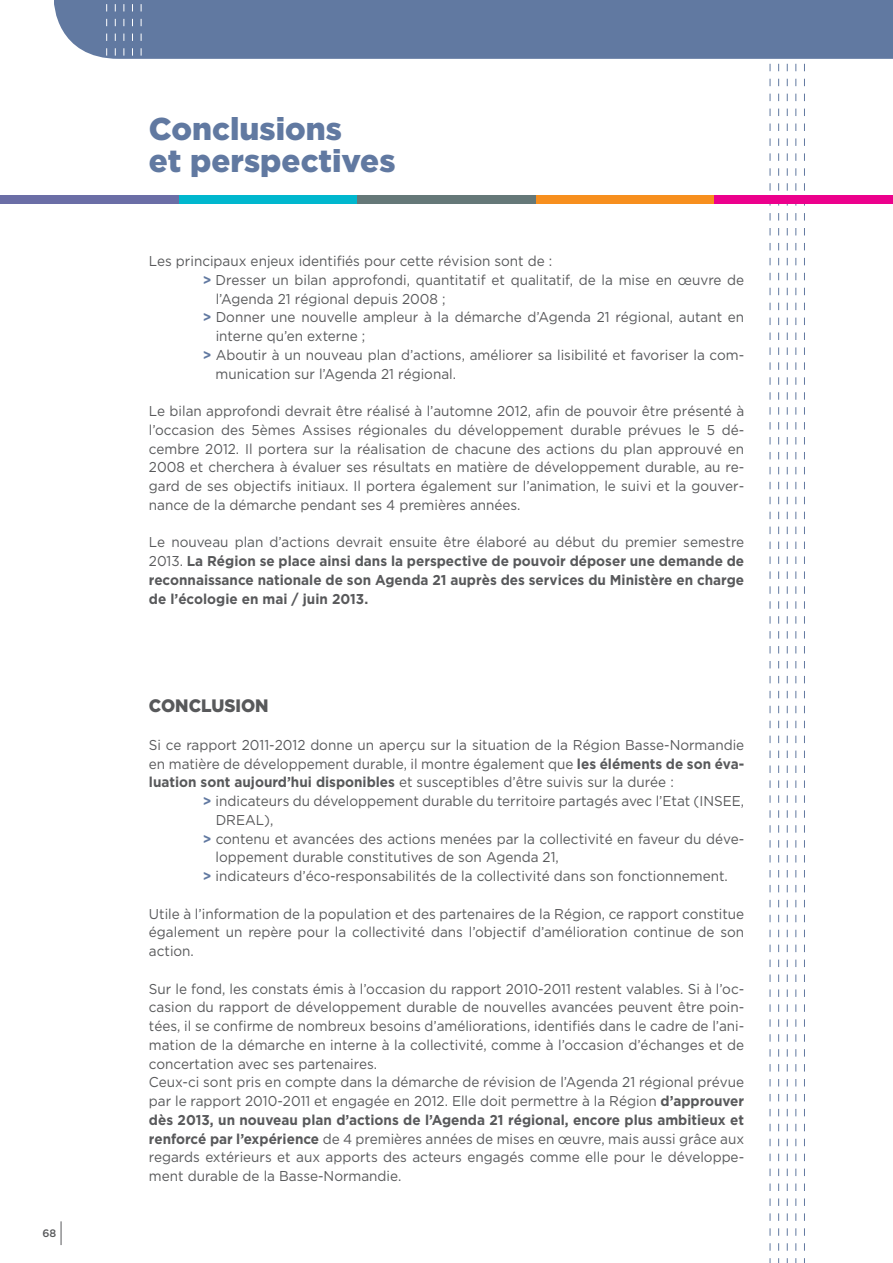
<style>
.page{position:relative;width:893px;height:1263px;background:#fff}
.page>*{position:absolute;margin:0;border:0;box-sizing:border-box;transform-origin:0 0}
.t1{font:900 31.5px/31.5px "Gotham";color:#6179a1}
.t2{font:900 18px "Gotham";color:#58595b;scale:.95 1}
.t3{font:14.25px/18.8px "Gotham";color:#58595b;text-align:justify;scale:.95 1}
.t4{font:700 14.25px/18.8px "Gotham";color:#58595b;text-align:justify;scale:.95 1}
.t5{font:500 10.8px "Gotham";color:#58595b}
.s1{font-weight:700;color:#6179a1}
.s2{font-weight:400}
.s3{font-weight:700}
</style>
<div class="page">
<svg style="left:61px;top:1221px;width:1px;height:24px"></svg>
<svg style="left:804px;top:64px;width:1px;height:1199px"></svg>
<svg style="left:795px;top:64px;width:1px;height:1199px"></svg>
<svg style="left:787px;top:64px;width:1px;height:1199px"></svg>
<svg style="left:778px;top:64px;width:1px;height:1199px"></svg>
<svg style="left:770px;top:64px;width:1px;height:1199px"></svg>
<div style="left:179px;top:196px;width:178px;height:8px;background:#00b7ce"></div>
<div style="left:357px;top:196px;width:179px;height:8px;background:#657878"></div>
<div style="left:536px;top:196px;width:178px;height:8px;background:#f78f1e"></div>
<div style="left:0;top:196px;width:179px;height:8px;background:#6b6ea6"></div>
<div style="left:714px;top:196px;width:179px;height:8px;background:#ec008c"></div>
<div style="left:54px;top:0;width:839px;height:59px;background:#6179a1"></div>
<svg style="left:141px;top:0;width:1px;height:59px"></svg>
<svg style="left:132px;top:0;width:1px;height:59px"></svg>
<svg style="left:124px;top:0;width:1px;height:59px"></svg>
<svg style="left:115px;top:0;width:1px;height:59px"></svg>
<svg style="left:106px;top:0;width:1px;height:59px"></svg>
<p class="t5" style="left:43px;top:1226px;width:15px">68</p>
<h1 class="t1" style="left:149px;top:113px;width:248px">Conclusions<br>et perspectives</h1>
<p class="t3" style="left:149px;top:252px;width:426px">Les principaux enjeux identifiés pour cette révision sont de :</p>
<p class="t3" style="left:203px;top:270px;width:571px"><span class="s1">&gt;</span> Dresser un bilan approfondi, quantitatif et qualitatif, de la mise en œuvre de</p>
<p class="t3" style="left:216px;top:289px;width:244px">l’Agenda 21 régional depuis 2008 ;</p>
<p class="t3" style="left:203px;top:308px;width:571px"><span class="s1">&gt;</span> Donner une nouvelle ampleur à la démarche d’Agenda 21 régional, autant en</p>
<p class="t3" style="left:216px;top:327px;width:159px">interne qu’en externe ;</p>
<p class="t3" style="left:203px;top:345px;width:571px"><span class="s1">&gt;</span> Aboutir à un nouveau plan d’actions, améliorer sa lisibilité et favoriser la com-</p>
<p class="t3" style="left:216px;top:364px;width:255px">munication sur l’Agenda 21 régional.</p>
<p class="t3" style="left:149px;top:402px;width:628px">Le bilan approfondi devrait être réalisé à l’automne 2012, afin de pouvoir être présenté à l’occasion des 5èmes Assises régionales du développement durable prévues le 5 dé&shy;cembre 2012. I l portera sur la réalisation de chacune des actions du plan approuvé en 2008 et cherchera à évaluer ses résultats en matière de développement durable, au re&shy;gard de ses objectifs initiaux. Il portera également sur l’animation, le suivi et la gouver&shy;nance de la démarche pendant ses 4 premières années.</p>
<p class="t4" style="left:149px;top:533px;width:628px"><span class="s2">Le nouveau plan d’actions devrait ensuite être élaboré au début du premier semestre 2013.</span> La Région se place ainsi dans la perspective de pouvoir déposer une demande de reconnaissance nationale de son Agenda 21 auprès des services du Ministère en charge de l’écologie en mai / juin 2013.</p>
<p class="t2" style="left:149px;top:695px;width:125px">Conclusion</p>
<p class="t3" style="left:149px;top:735px;width:628px">Si ce rapport 2011-2012 donne un aperçu sur la situation de la Région Basse-Normandie en matière de développement durable, il montre également que <span class="s3">les éléments de son éva&shy;luation sont aujourd’hui disponibles</span> et susceptibles d’être suivis sur la durée :</p>
<p class="t3" style="left:216px;top:792px;width:558px;text-indent:-13px"><span class="s1">&gt;</span> indicateurs du développement durable du territoire partagés avec l’Etat (INSEE,<br>DREAL</p>
<p class="t3" style="left:264px;top:810px;width:11px">),</p>
<p class="t3" style="left:203px;top:829px;width:571px"><span class="s1">&gt;</span> contenu et avancées des actions menées par la collectivité en faveur du déve-</p>
<p class="t3" style="left:216px;top:848px;width:363px">loppement durable constitutives de son Agenda 21,</p>
<p class="t3" style="left:203px;top:867px;width:554px"><span class="s1">&gt;</span> indicateurs d’éco-responsabilités de la collectivité dans son fonctionnement.</p>
<p class="t3" style="left:149px;top:904px;width:628px">Utile à l’information de la population et des partenaires de la Région, ce rapport constitue également un repère pour la collectivité dans l’objectif d’amélioration continue de son action.</p>
<p class="t3" style="left:149px;top:979px;width:628px;text-align:left">Sur le fond, les constats émis à l’occasion du rapport 2010-2011 restent valables. Si à l’oc&shy;casion du rapport de développement durable de nouvelles avancées peuvent être poin&shy;tées, il se confirme de nombreux besoins d’améliorations, identifiés dans le cadre de l’ani&shy;mation de la démarche en interne à la collectivité, comme à l’occasion d’échanges et de concertation avec ses partenaires.<br>Ceux-ci sont pris en compte dans la démarche de révision de l’Agenda 21 régional prévue par le rapport 2010-2011 et engagée en 2012. Elle doit permettre à la Région <span class="s3">d’approuver dès 2013, un nouveau plan d’actions de l’Agenda 21 régional, encore plus ambitieux et renforcé par l’expérience</span> de 4 premières années de mises en œuvre, mais aussi grâce aux regards extérieurs et aux apports des acteurs engagés comme elle pour le développe&shy;ment durable de la Basse-Normandie.</p>
</div>
